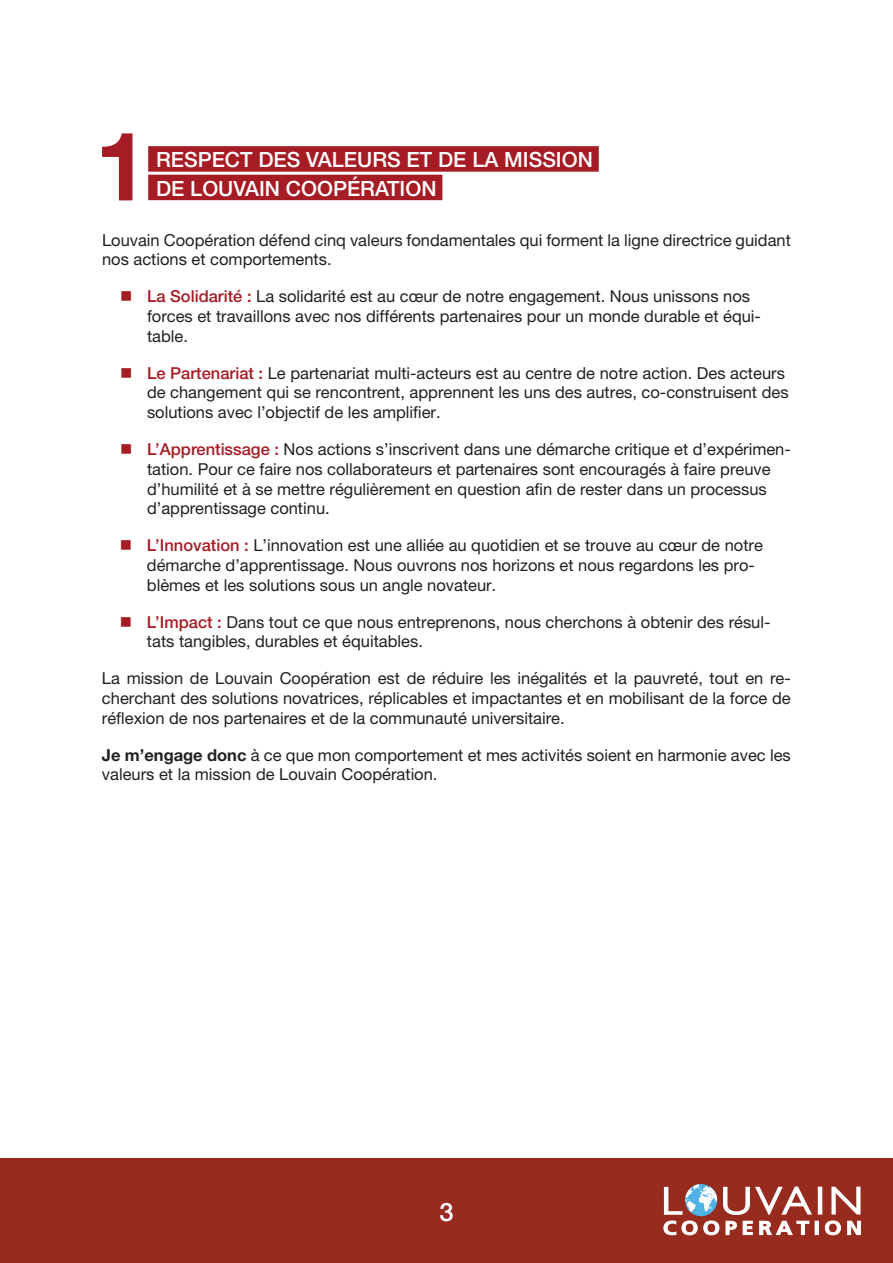
<style>
.page{position:relative;width:893px;height:1263px;background:#fff}
.page>*{position:absolute;margin:0;border:0;box-sizing:border-box;transform-origin:0 0}
.t1{font:700 95.7px "Helvetica Neue LT Pro";color:#a61c25}
.t2{font:500 25.5px "Helvetica Neue LT Pro";color:#fff}
.t3{font:500 21px/28.5px "Helvetica Neue LT Pro";color:#fff}
.t4{font:16.5px/19.8px "Helvetica Neue LT Pro";color:#231f20}
.s1{font-weight:500;color:#a61c25}
.s2{font-weight:700}
</style>
<div class="page">
<div style="left:0;top:1159px;width:893px;height:104px;background:#982b20"></div>
<svg style="left:723px;top:1186px;width:89px;height:29px"></svg>
<hr style="left:818px;top:1187px;width:4px;height:27px;background:#fff">
<svg style="left:831px;top:1186px;width:29px;height:28px"></svg>
<svg style="left:664px;top:1221px;width:12px;height:14px"></svg>
<svg style="left:682px;top:1221px;width:15px;height:14px"></svg>
<svg style="left:703px;top:1221px;width:16px;height:14px"></svg>
<svg style="left:726px;top:1221px;width:11px;height:14px"></svg>
<svg style="left:743px;top:1221px;width:9px;height:14px"></svg>
<svg style="left:759px;top:1221px;width:50px;height:14px"></svg>
<div style="left:815px;top:1221px;width:3px;height:14px;border:1px solid #fff"></div>
<svg style="left:825px;top:1221px;width:16px;height:14px"></svg>
<svg style="left:847px;top:1221px;width:14px;height:14px"></svg>
<svg style="left:664px;top:1184px;width:53px;height:31px"></svg>
<div style="left:148px;top:146px;width:451px;height:26px;background:#a61c25"></div>
<div style="left:148px;top:175px;width:294px;height:25px;background:#a61c25"></div>
<h1 class="t1" style="left:95px;top:107px;width:55px">1</h1>
<p class="t3" style="left:156px;top:145px;width:438px">RESPECT DES VALEURS ET DE LA MISSION<br>DE LOUVAIN COOPÉRATION</p>
<p class="t4" style="left:102px;top:229px;width:690px">Louvain Coopération défend cinq valeurs fondamentales qui forment la ligne directrice guidant nos actions et comportements.</p>
<p class="t4" style="left:147px;top:286px;width:615px"><span class="s1">La Solidarité :</span> La solidarité est au cœur de notre engagement. Nous unissons nos forces et travaillons avec nos différents partenaires pour un monde durable et équi&shy;table.</p>
<p class="t4" style="left:147px;top:363px;width:643px"><span class="s1">Le Partenariat :</span> Le partenariat multi-acteurs est au centre de notre action. Des acteurs de changement qui se rencontrent, apprennent les uns des autres, co-construisent des solutions avec l’objectif de les amplifier.</p>
<p class="t4" style="left:147px;top:439px;width:645px"><span class="s1">L’Apprentissage :</span> Nos actions s’inscrivent dans une démarche critique et d’expérimen&shy;tation. Pour ce faire nos collaborateurs et partenaires sont encouragés à faire preuve d’humilité et à se mettre régulièrement en question afin de rester dans un processus d’apprentissage continu.</p>
<p class="t4" style="left:147px;top:535px;width:617px"><span class="s1">L’Innovation :</span> L’innovation est une alliée au quotidien et se trouve au cœur de notre démarche d’apprentissage. Nous ouvrons nos horizons et nous regardons les pro&shy;blèmes et les solutions sous un angle novateur.</p>
<p class="t4" style="left:147px;top:612px;width:625px"><span class="s1">L’Impact :</span> Dans tout ce que nous entreprenons, nous cherchons à obtenir des résul&shy;tats tangibles, durables et équitables.</p>
<p class="t4" style="left:102px;top:668px;width:690px;text-align:justify">La mission de Louvain Coopération est de réduire les inégalités et la pauvreté, tout en re&shy;cherchant des solutions novatrices, réplicables et impactantes et en mobilisant de la force de réflexion de nos partenaires et de la communauté universitaire.</p>
<p class="t4" style="left:102px;top:745px;width:690px"><span class="s2">Je m’engage donc</span> à ce que mon comportement et mes activités soient en harmonie avec les valeurs et la mission de Louvain Coopération.</p>
<h2 class="t2" style="left:439px;top:1196px;width:16px">3</h2>
</div>
